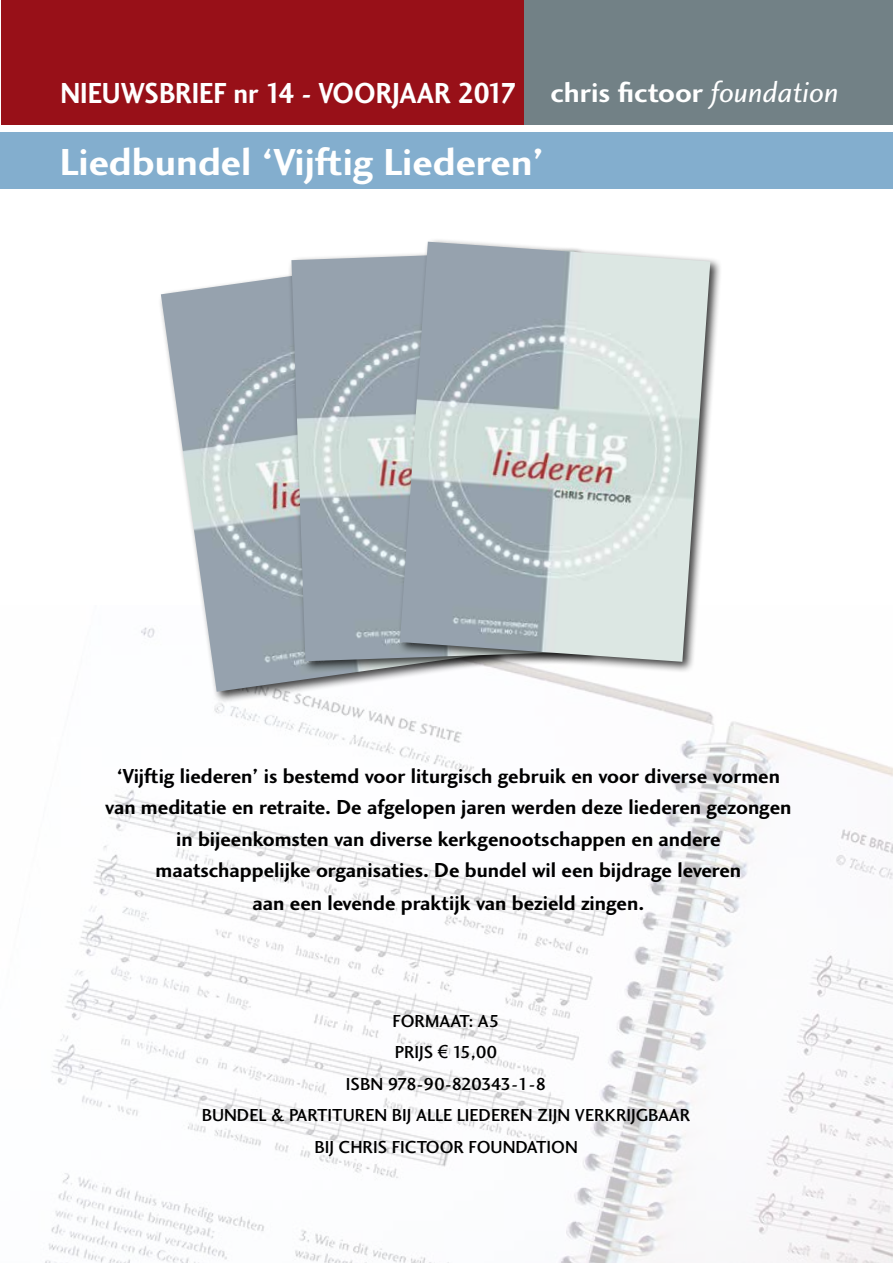
<style>
.page{position:relative;width:893px;height:1263px;background:#fff}
.page>*{position:absolute;margin:0;border:0;box-sizing:border-box;transform-origin:0 0}
.t1{font:39px "Charlotte Sans Bold Plain";color:#fff;scale:1.04 1}
.t2{font:30px "Charlotte Sans Bold Plain";color:#fff;scale:.91 1}
.t3{font:21px/31.8px "Charlotte Sans Bold Plain";color:#000;text-align:center}
.t4{font:18px/31.5px "Charlotte Sans Medium Plain";color:#000;text-align:center}
.s1{font-size:28.5px}
.s2{font-family:"Charlotte Sans Book Italic Plain"}
.s3{font-family:"Arial"}
</style>
<div class="page">
<img style="left:45px;top:627px;width:848px;height:636px">
<div style="left:515px;top:0;width:378px;height:125px;background:#728186"></div>
<div style="left:1px;top:0;width:522px;height:125px;background:#981018"></div>
<div style="left:0;top:133px;width:893px;height:56px;background:#83aece"></div>
<div style="left:157px;top:251px;width:352px;height:452px;background:#000;opacity:.75"></div>
<img style="left:161px;top:255px;width:336px;height:437px">
<div style="left:288px;top:247px;width:313px;height:426px;background:#000;opacity:.75"></div>
<img style="left:291px;top:250px;width:105px;height:411px">
<div style="left:396px;top:238px;width:327px;height:436px;background:#000;opacity:.75"></div>
<img style="left:400px;top:242px;width:310px;height:420px">
<h2 class="t2" style="left:60px;top:75px;width:856px">NIEUWSBRIEF nr 14 - VOORJAAR 2017 <span class="s1">chris fictoor</span> <span class="s2">foundation</span></h2>
<h1 class="t1" style="left:60px;top:138px;width:467px">Liedbundel ‘Vijftig Liederen’</h1>
<p class="t3" style="left:105px;top:760px;width:688px">‘Vijftig liederen’ is bestemd voor liturgisch gebruik en voor diverse vormen van meditatie en retraite. De afgelopen jaren werden deze liederen gezongen in bijeenkomsten van diverse kerkgenootschappen en andere maatschappelijke organisaties. De bundel wil een bijdrage leveren<br>aan een levende praktijk van bezield zingen.</p>
<p class="t4" style="left:202px;top:1005px;width:490px">FORMAAT: A5<br>PRIJS <span class="s3">€</span> 15,00<br>ISBN 978-90-820343-1-8<br>BUNDEL &amp; PARTITUREN BIJ ALLE LIEDEREN ZIJN VERKRIJGBAAR<br>BIJ CHRIS FICTOOR FOUNDATION</p>
</div>
